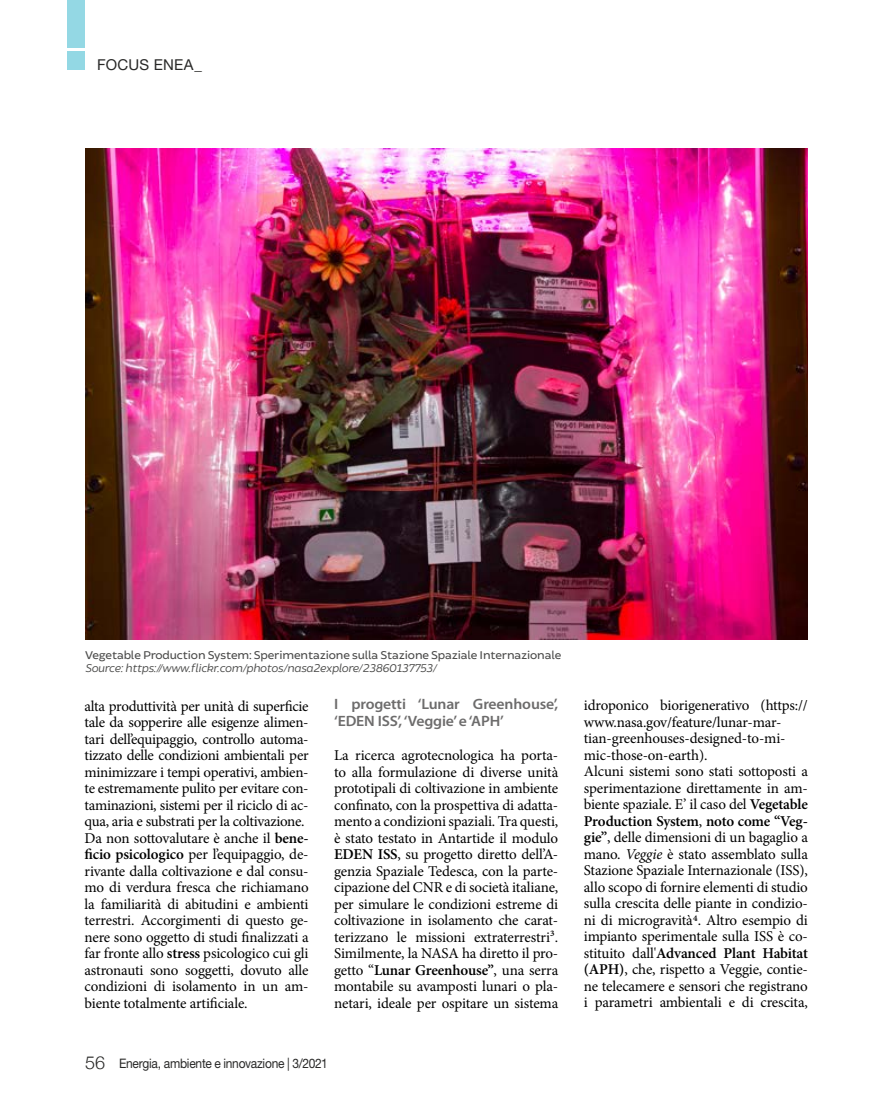
<style>
.page{position:relative;width:893px;height:1106px;background:#fff}
.page>*{position:absolute;margin:0;border:0;box-sizing:border-box;transform-origin:0 0}
._3_col_base_ok{font:15px/16.5px "Minion Pro";letter-spacing:-.015em;color:#000;text-align:justify}
._3_col_base_ok-2{font:600 15px/16.5px "Myriad Pro";letter-spacing:-.01em;color:#6d6c6c;scale:1.05 1}
.t1{font:15px "Helvetica Neue LT Std";letter-spacing:.01em;color:#282827}
.t2{font:13.05px "Helvetica Neue LT Std";letter-spacing:-.02em;color:#282827;scale:.92 1}
.Body_Text___Table{font:12px "Brocha";letter-spacing:-.01em;color:#4a4a49}
.Body_Text___Table-2{font:italic 12px "Brocha";letter-spacing:-.01em;color:#4a4a49}
.s1{font-weight:600}
.s2{font-family:"Helvetica Neue";font-weight:300;font-size:18px}
.s3{font-style:italic}
</style>
<div class="page">
<div style="left:68px;top:51px;width:17px;height:19px;background:#93d8e4"></div>
<div style="left:68px;top:0;width:17px;height:48px;background:#94d8e4"></div>
<img style="left:85px;top:149px;width:723px;height:490px">
<p class="t1" style="left:97px;top:55px;width:106px">FOCUS ENEA_</p>
<p class="Body_Text___Table" style="left:85px;top:647px;width:478px">Vegetable Production System: Sperimentazione sulla Stazione Spaziale Internazionale</p>
<p class="Body_Text___Table-2" style="left:85px;top:661px;width:353px">Source: https://www.flickr.com/photos/nasa2explore/23860137753/</p>
<p class="_3_col_base_ok" style="left:85px;top:697px;width:226px">alta produttività per unità di superficie tale da sopperire alle esigenze alimen&shy;tari dell’equipaggio, controllo automa&shy;tizzato delle condizioni ambientali per minimizzare i tempi operativi, ambien&shy;te estremamente pulito per evitare con&shy;taminazioni, sistemi per il riciclo di ac&shy;qua, aria e substrati per la coltivazione.</p>
<p class="_3_col_base_ok" style="left:85px;top:829px;width:226px">Da non sottovalutare è anche il <span class="s1">bene&shy;ficio psicologico</span> per l’equipaggio, de&shy;rivante dalla coltivazione e dal consu&shy;mo di verdura fresca che richiamano la familiarità di abitudini e ambienti terrestri. Accorgimenti di questo ge&shy;nere sono oggetto di studi finalizzati a far fronte allo <span class="s1">stress</span> psicologico cui gli astronauti sono soggetti, dovuto alle condizioni di isolamento in un am&shy;biente totalmente artificiale.</p>
<p class="_3_col_base_ok-2" style="left:334px;top:695px;width:215px">I progetti ‘Lunar Greenhouse’, ‘EDEN ISS’, ‘Veggie’ e ‘APH’</p>
<p class="_3_col_base_ok" style="left:334px;top:747px;width:226px">La ricerca agrotecnologica ha porta&shy;to alla formulazione di diverse unità prototipali di coltivazione in ambiente confinato, con la prospettiva di adatta&shy;mento a condizioni spaziali. Tra questi, è stato testato in Antartide il modulo <span class="s1">EDEN ISS</span>, su progetto diretto dell’A&shy;genzia Spaziale Tedesca, con la parte&shy;cipazione del CNR e di società italiane, per simulare le condizioni estreme di coltivazione in isolamento che carat&shy;terizzano le missioni extraterrestri3.<br>Similmente, la NASA ha diretto il pro&shy;getto “<span class="s1">Lunar Greenhouse”</span>, una serra montabile su avamposti lunari o pla&shy;netari, ideale per ospitare un sistema</p>
<p class="t2" style="left:85px;top:1056px;width:266px"><span class="s2">56</span> Energia, ambiente e innovazione | 3/2021</p>
<p class="_3_col_base_ok" style="left:584px;top:697px;width:226px;text-align:left">idroponico biorigenerativo (https:// www.nasa.gov/feature/lunar-mar&shy;tian-greenhouses-designed-to-mi&shy;mic-those-on-earth).</p>
<p class="_3_col_base_ok" style="left:584px;top:763px;width:226px">Alcuni sistemi sono stati sottoposti a sperimentazione direttamente in am&shy;biente spaziale. E’ il caso del <span class="s1">Vegetable Production System</span>, <span class="s1">noto come “Veg&shy;gie”</span>, delle dimensioni di un bagaglio a mano. <span class="s3">Veggie</span> è stato assemblato sulla Stazione Spaziale Internazionale (ISS), allo scopo di fornire elementi di studio sulla crescita delle piante in condizio&shy;ni di microgravità4. Altro esempio di impianto sperimentale sulla ISS è co&shy;stituito dall'<span class="s1">Advanced Plant Habitat (APH)</span>, che, rispetto a Veggie, contie&shy;ne telecamere e sensori che registrano i parametri ambientali e di crescita,</p>
</div>
